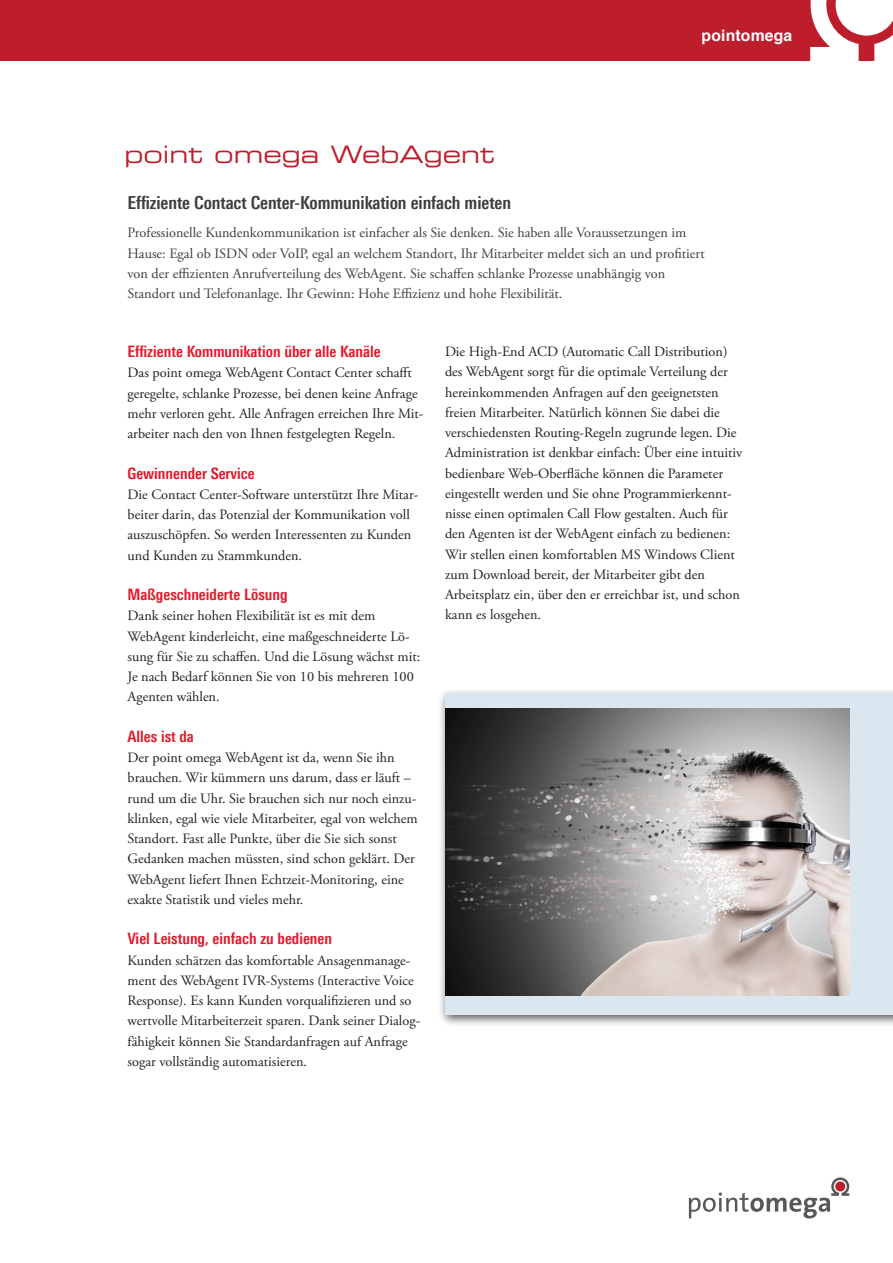
<style>
.page{position:relative;width:893px;height:1263px;background:#fff}
.page>*{position:absolute;margin:0;border:0;box-sizing:border-box;transform-origin:0 0}
.t1{font:24px "Eurostile LT Std Ex 2";color:#be1d2c}
.t2{font:700 18px "Linotype Univers 620 Cn";letter-spacing:-.005em;color:#3e3e3f}
.Fließtext{font:700 15.75px "Linotype Univers 620 Cn";color:#e2192b}
.t3{font:700 15.75px "Helvetica";letter-spacing:.01em;color:#fff}
.Fließtext-2{font:14.25px/20.2px "Adobe Garamond Pro";color:#231f20}
.Fließtext-3{font:14.25px "Adobe Garamond Pro";color:#3e3e3f}
</style>
<div class="page">
<div style="left:437px;top:688px;width:456px;height:339px;background:#231f20;opacity:.75"></div>
<div style="left:445px;top:693px;width:448px;height:321px;background:#dae7f1"></div>
<img style="left:445px;top:708px;width:404px;height:288px">
<div style="left:0;top:0;width:893px;height:61px;background:#be1d2c"></div>
<svg style="left:810px;top:0;width:83px;height:61px"></svg>
<svg style="left:689px;top:1177px;width:160px;height:41px"></svg>
<div style="left:835px;top:1181px;width:10px;height:10px;background:#be1d2c;border-radius:50%"></div>
<p class="t1" style="left:124px;top:138px;width:372px">point omega WebAgent</p>
<p class="t3" style="left:702px;top:23px;width:92px">pointomega</p>
<p class="t2" style="left:128px;top:192px;width:385px">Effiziente Contact Center-Kommunikation einfach mieten</p>
<p class="Fließtext-3" style="left:128px;top:224px;width:560px">Professionelle Kundenkommunikation ist einfacher als Sie denken. Sie haben alle Voraussetzungen im</p>
<p class="Fließtext-3" style="left:128px;top:245px;width:579px">Hause: Egal ob ISDN oder VoIP, egal an welchem Standort, Ihr Mitarbeiter meldet sich an und profitiert</p>
<p class="Fließtext-3" style="left:128px;top:265px;width:539px">von der effizienten Anrufverteilung des WebAgent. Sie schaffen schlanke Prozesse unabhängig von</p>
<p class="Fließtext-3" style="left:128px;top:285px;width:436px">Standort und Telefonanlage. Ihr Gewinn: Hohe Effizienz und hohe Flexibilität.</p>
<p class="Fließtext" style="left:128px;top:342px;width:255px">Effiziente Kommunikation über alle Kanäle</p>
<p class="Fließtext-2" style="left:128px;top:363px;width:297px">Das point omega WebAgent Contact Center schafft geregelte, schlanke Prozesse, bei denen keine Anfrage mehr verloren geht. Alle Anfragen erreichen Ihre Mit&shy;arbeiter nach den von Ihnen festgelegten Regeln.</p>
<p class="Fließtext" style="left:128px;top:464px;width:129px">Gewinnender Service</p>
<p class="Fließtext-2" style="left:128px;top:485px;width:292px">Die Contact Center-Software unterstützt Ihre Mitar&shy;beiter darin, das Potenzial der Kommunikation voll auszuschöpfen. So werden Interessenten zu Kunden und Kunden zu Stammkunden.</p>
<p class="Fließtext" style="left:128px;top:585px;width:162px">Maßgeschneiderte Lösung</p>
<p class="Fließtext-2" style="left:128px;top:606px;width:294px">Dank seiner hohen Flexibilität ist es mit dem WebAgent kinderleicht, eine maßgeschneiderte Lö&shy;sung für Sie zu schaffen. Und die Lösung wächst mit:<br>Je nach Bedarf können Sie von 10 bis mehreren 100<br>Agenten wählen.</p>
<p class="Fließtext" style="left:128px;top:727px;width:68px">Alles ist da</p>
<p class="Fließtext-2" style="left:128px;top:748px;width:292px">Der point omega WebAgent ist da, wenn Sie ihn brauchen. Wir kümmern uns darum, dass er läuft – rund um die Uhr. Sie brauchen sich nur noch einzu&shy;klinken, egal wie viele Mitarbeiter, egal von welchem Standort. Fast alle Punkte, über die Sie sich sonst Gedanken machen müssten, sind schon geklärt. Der WebAgent liefert Ihnen Echtzeit-Monitoring, eine exakte Statistik und vieles mehr.</p>
<p class="Fließtext" style="left:128px;top:929px;width:206px">Viel Leistung, einfach zu bedienen</p>
<p class="Fließtext-2" style="left:128px;top:950px;width:294px">Kunden schätzen das komfortable Ansagenmanage&shy;ment des WebAgent IVR-Systems (Interactive Voice Response). Es kann Kunden vorqualifizieren und so wertvolle Mitarbeiterzeit sparen. Dank seiner Dialog&shy;fähigkeit können Sie Standardanfragen auf Anfrage sogar vollständig automatisieren.</p>
<p class="Fließtext-2" style="left:445px;top:342px;width:299px">Die High-End ACD (Automatic Call Distribution) des WebAgent sorgt für die optimale Verteilung der hereinkommenden Anfragen auf den geeignetsten freien Mitarbeiter. Natürlich können Sie dabei die verschiedensten Routing-Regeln zugrunde legen. Die Administration ist denkbar einfach: Über eine intuitiv bedienbare Web-Oberfläche können die Parameter eingestellt werden und Sie ohne Programmierkennt&shy;nisse einen optimalen Call Flow gestalten. Auch für den Agenten ist der WebAgent einfach zu bedienen:<br>Wir stellen einen komfortablen MS Windows Client zum Download bereit, der Mitarbeiter gibt den Arbeitsplatz ein, über den er erreichbar ist, und schon kann es losgehen.</p>
</div>
